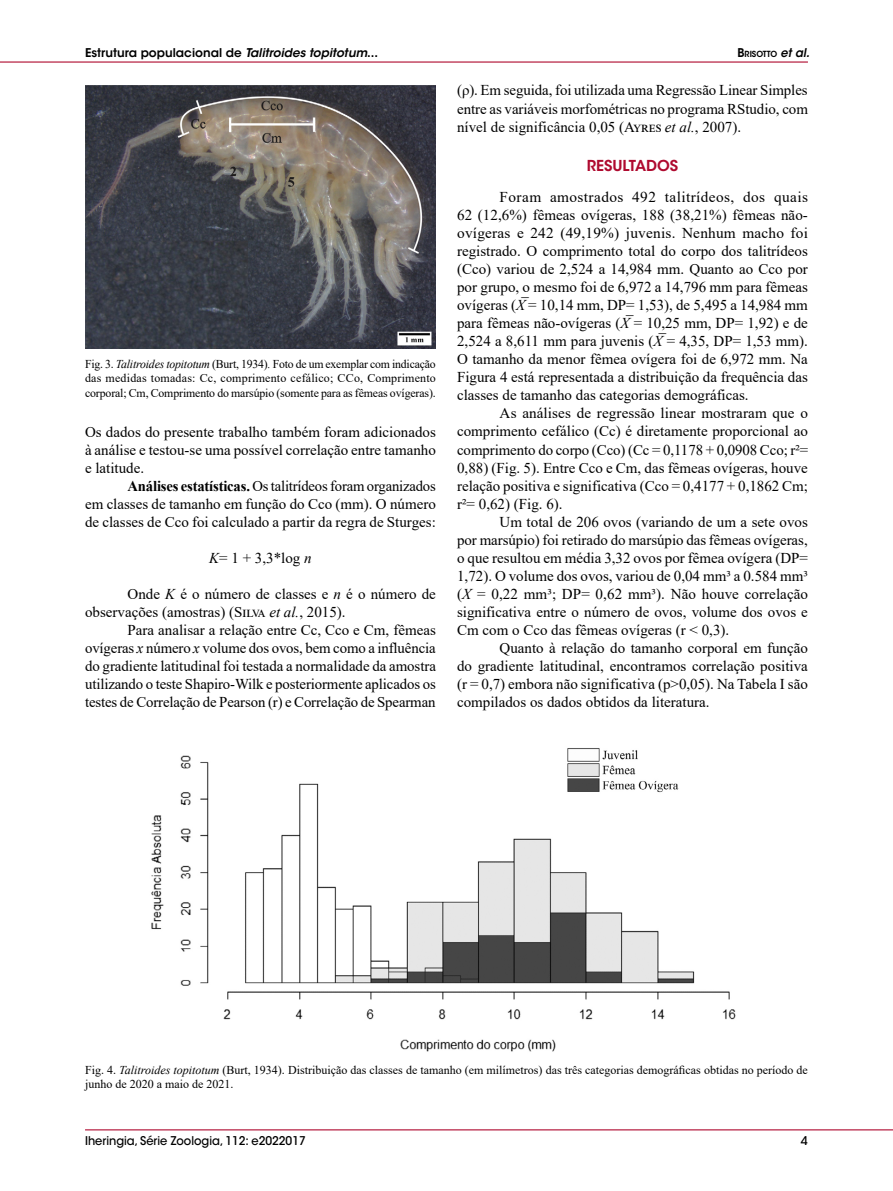
<style>
.page{position:relative;width:893px;height:1191px;background:#fff}
.page>*{position:absolute;margin:0;border:0;box-sizing:border-box;transform-origin:0 0}
.t1{font:15px/18px "Times New Roman";color:#000;text-align:justify}
.t2{font:600 15px "ITC Avant Garde Std";color:#af0a2f}
.t3{font:12px/14.4px "Times New Roman";color:#000;text-align:justify}
.t4{font:600 12px "ITC Avant Garde Std";color:#000}
.t5{font:500 12px "ITC Avant Garde Std";color:#000;scale:.95 1}
.t6{font:500 12px "ITC Avant Garde Std";color:#000}
.t7{font:600 8.4px "ITC Avant Garde Std";color:#000;scale:.95 1}
.s1{font-style:italic}
.s2{font-size:12px}
.s3{font-style:italic;font-size:12px}
.s4{font-weight:700}
.s5{font-family:"Microsoft Sans Serif"}
</style>
<div class="page">
<hr style="left:0;top:61px;width:808px;height:2px;background:#af0a2f">
<hr style="left:85px;top:1129px;width:808px;height:1px;background:#af0a2f">
<img style="left:85px;top:85px;width:351px;height:263px">
<img style="left:151px;top:748px;width:585px;height:304px">
<p class="t4" style="left:85px;top:45px;width:295px">Estrutura populacional de <span class="s1">Talitroides topitotum</span>...</p>
<p class="t7" style="left:738px;top:48px;width:77px"><span class="s2">B</span>RISOTTO <span class="s3">et al.</span></p>
<p class="t3" style="left:85px;top:356px;width:352px">Fig. 3. <span class="s1">Talitroides topitotum</span> (Burt, 1934)<span class="s1">.</span> Foto de um exemplar com indicação das medidas tomadas: Cc, comprimento cefálico; CCo, Comprimento corporal; Cm, Comprimento do marsúpio (somente para as fêmeas ovígeras).</p>
<p class="t1" style="left:85px;top:422px;width:352px">Os dados do presente trabalho também foram adicionados à análise e testou-se uma possível correlação entre tamanho e latitude.</p>
<p class="t1" style="left:85px;top:476px;width:352px;text-indent:43px"><span class="s4">Análises estatísticas.</span> Os talitrídeos foram organizados em classes de tamanho em função do Cco (mm). O número de classes de Cco foi calculado a partir da regra de Sturges:</p>
<p class="t1" style="left:209px;top:548px;width:104px"><span class="s1">K</span>= 1 + 3,3*log <span class="s1">n</span></p>
<p class="t1" style="left:85px;top:584px;width:352px;text-indent:43px">Onde <span class="s1">K</span> é o número de classes e <span class="s1">n</span> é o número de observações (amostras) (Silva <span class="s1">et al.</span>, 2015).</p>
<p class="t1" style="left:85px;top:620px;width:352px;text-indent:43px">Para analisar a relação entre Cc, Cco e Cm, fêmeas ovígeras <span class="s1">x</span> número <span class="s1">x</span> volume dos ovos, bem como a influência do gradiente latitudinal foi testada a normalidade da amostra utilizando o teste Shapiro-Wilk e posteriormente aplicados os testes de Correlação de Pearson (r) e Correlação de Spearman</p>
<p class="t1" style="left:457px;top:81px;width:352px">(ρ). Em seguida, foi utilizada uma Regressão Linear Simples entre as variáveis morfométricas no programa RStudio, com nível de significância 0,05 (Ayres <span class="s1">et al.</span>, 2007).</p>
<p class="t2" style="left:587px;top:156px;width:93px">RESULTADOS</p>
<p class="t1" style="left:457px;top:187px;width:352px;text-indent:43px">Foram amostrados 492 talitrídeos, dos quais 62 (12,6%) fêmeas ovígeras, 188 (38,21%) fêmeas não&shy;ovígeras e 242 (49,19%) juvenis. Nenhum macho foi registrado. O comprimento total do corpo dos talitrídeos (Cco) variou de 2,524 a 14,984 mm. Quanto ao Cco por por grupo, o mesmo foi de 6,972 a 14,796 mm para fêmeas ovígeras (<span class="s1">X</span><span class="s5">̅</span>= 10,14 mm, DP= 1,53), de 5,495 a 14,984 mm para fêmeas não-ovígeras (<span class="s1">X</span><span class="s5">̅</span>= 10,25 mm, DP= 1,92) e de 2,524 a 8,611 mm para juvenis (<span class="s1">X</span><span class="s5">̅</span>= 4,35, DP= 1,53 mm).<br>O tamanho da menor fêmea ovígera foi de 6,972 mm. Na Figura 4 está representada a distribuição da frequência das classes de tamanho das categorias demográficas.</p>
<p class="t1" style="left:457px;top:404px;width:352px;text-indent:43px">As análises de regressão linear mostraram que o comprimento cefálico (Cc) é diretamente proporcional ao comprimento do corpo (Cco) (Cc = 0,1178 + 0,0908 Cco; r²= 0,88) (Fig. 5). Entre Cco e Cm, das fêmeas ovígeras, houve relação positiva e significativa (Cco = 0,4177 + 0,1862 Cm; r²= 0,62) (Fig. 6).</p>
<p class="t1" style="left:457px;top:512px;width:352px;text-indent:43px">Um total de 206 ovos (variando de um a sete ovos por marsúpio) foi retirado do marsúpio das fêmeas ovígeras, o que resultou em média 3,32 ovos por fêmea ovígera (DP= 1,72). O volume dos ovos, variou de 0,04 mm³ a 0.584 mm³ (<span class="s1">X</span> = 0,22 mm³; DP= 0,62 mm³). Não houve correlação significativa entre o número de ovos, volume dos ovos e Cm com o Cco das fêmeas ovígeras (r &lt; 0,3).</p>
<p class="t1" style="left:457px;top:638px;width:352px;text-indent:43px">Quanto à relação do tamanho corporal em função do gradiente latitudinal, encontramos correlação positiva (r = 0,7) embora não significativa (p&gt;0,05). Na Tabela I são compilados os dados obtidos da literatura.</p>
<p class="t3" style="left:85px;top:1062px;width:724px">Fig. 4. <span class="s1">Talitroides topitotum</span> (Burt, 1934). Distribuição das classes de tamanho (em milímetros) das três categorias demográficas obtidas no período de junho de 2020 a maio de 2021.</p>
<p class="t5" style="left:85px;top:1133px;width:234px">Iheringia, Série Zoologia, 112: e2022017</p>
<p class="t6" style="left:801px;top:1132px;width:9px">4</p>
</div>
